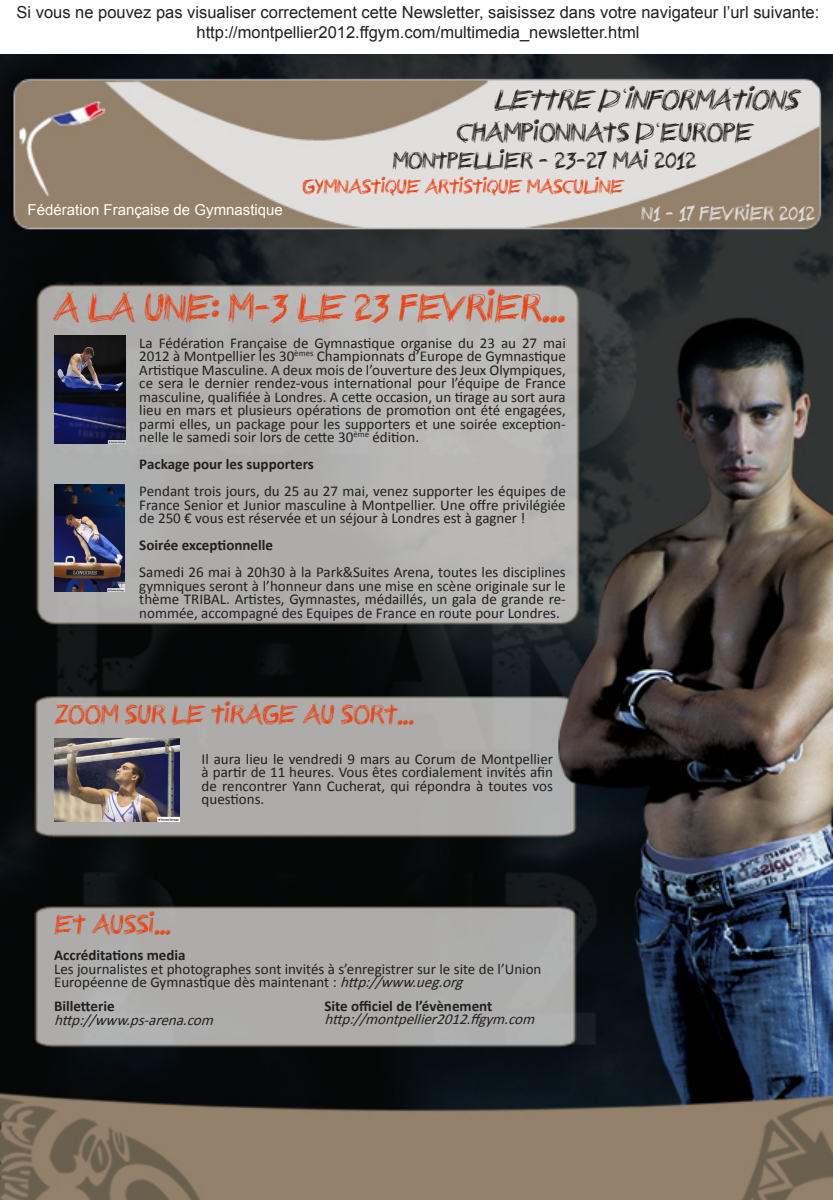
<style>
.page{position:relative;width:833px;height:1200px;background:#fff}
.page>*{position:absolute;margin:0;border:0;box-sizing:border-box;transform-origin:0 0}
.t1{font:34.5px "Nerwus";color:#e84417}
.t2{font:italic 25.5px "Nerwus";color:#231f20}
.t3{font:24px "Nerwus";color:#e84417}
.t4{font:24px "Nerwus";color:#231f20}
.t5{font:21px "Nerwus";color:#231f20}
.t6{font:18px "Nerwus";color:#e84417}
.t7{font:18px "Nerwus";color:#e3dfde}
.t8{font:18px "Times New Roman";color:#231f20}
.t9{font:16.5px/19.8px "Arial";color:#231f20;text-align:center}
.t10{font:15px/13.5px "Calibri";color:#231f20;text-align:justify}
.t11{font:700 15px "Calibri";color:#231f20}
.t12{font:italic 15px "Calibri";color:#231f20}
.t13{font:15px "Arial";color:#fffff9}
.s1{font-style:italic}
</style>
<div class="page">
<img style="left:0;top:54px;width:832px;height:1146px">
<img style="left:55px;top:739px;width:124px;height:83px">
<img style="left:54px;top:336px;width:71px;height:107px">
<img style="left:54px;top:485px;width:71px;height:106px">
<p class="t9" style="left:17px;top:3px;width:804px">Si vous ne pouvez pas visualiser correctement cette Newsletter, saisissez dans votre navigateur l’url suivante: http://montpellier2012.ffgym.com/multimedia_newsletter.html</p>
<p class="t13" style="left:28px;top:200px;width:257px">Fédération Française de Gymnastique</p>
<h2 class="t2" style="left:495px;top:86px;width:304px">LETTRE D INFORMATIONS</h2>
<p class="t8" style="left:622px;top:83px;width:7px">‘</p>
<h3 class="t4" style="left:457px;top:119px;width:298px">CHAMPIONNATS D EUROPE</h3>
<p class="t8" style="left:655px;top:117px;width:7px">‘</p>
<h3 class="t5" style="left:393px;top:149px;width:305px">MONTPELLIER - 23-27 MAI 2012</h3>
<p class="t6" style="left:302px;top:176px;width:323px">GYMNASTIQUE ARTISTIQUE MASCULINE</p>
<p class="t7" style="left:641px;top:204px;width:175px">N1 - 17 FEVRIER 2012</p>
<h1 class="t1" style="left:54px;top:288px;width:513px">A LA UNE: M-3 LE 23 FEVRIER...</h1>
<p class="t10" style="left:139px;top:335px;width:428px">La Fédération Française de Gymnastique organise du 23 au 27 mai 2012 à Montpellier les 30<sup>èmes</sup> Championnats d’Europe de Gymnastique Artistique Masculine. A deux mois de l’ouverture des Jeux Olympiques, ce sera le dernier rendez-vous international pour l’équipe de France masculine, qualifiée à Londres. A cette occasion, un tirage au sort aura lieu en mars et plusieurs opérations de promotion ont été engagées, parmi elles, un package pour les supporters et une soirée exception&shy;nelle le samedi soir lors de cette 30<sup>ème</sup> édition.</p>
<p class="t11" style="left:139px;top:455px;width:176px">Package pour les supporters</p>
<p class="t10" style="left:139px;top:484px;width:428px">Pendant trois jours, du 25 au 27 mai, venez supporter les équipes de France Senior et Junior masculine à Montpellier. Une offre privilégiée de 250 € vous est réservée et un séjour à Londres est à gagner !</p>
<p class="t11" style="left:139px;top:536px;width:135px">Soirée exceptionnelle</p>
<p class="t10" style="left:139px;top:565px;width:428px">Samedi 26 mai à 20h30 à la Park&amp;Suites Arena, toutes les disciplines gymniques seront à l’honneur dans une mise en scène originale sur le thème TRIBAL. Artistes, Gymnastes, médaillés, un gala de grande re&shy;nommée, accompagné des Equipes de France en route pour Londres.</p>
<h3 class="t3" style="left:55px;top:701px;width:360px">ZOOM SUR LE TIRAGE AU SORT...</h3>
<p class="t10" style="left:202px;top:751px;width:353px">Il aura lieu le vendredi 9 mars au Corum de Montpellier à partir de 11 heures. Vous êtes cordialement invités afin de rencontrer Yann Cucherat, qui répondra à toutes vos questions.</p>
<h3 class="t3" style="left:55px;top:910px;width:117px">ET AUSSI...</h3>
<p class="t11" style="left:54px;top:946px;width:133px">Accréditations media</p>
<p class="t10" style="left:54px;top:961px;width:489px">Les journalistes et photographes sont invités à s’enregistrer sur le site de l’Union<br>Européenne de Gymnastique dès maintenant : <span class="s1">http://www.ueg.org</span></p>
<p class="t11" style="left:54px;top:997px;width:62px">Billetterie</p>
<p class="t12" style="left:54px;top:1010px;width:165px">http://www.ps-arena.com</p>
<p class="t11" style="left:324px;top:996px;width:169px">Site officiel de l’évènement</p>
<p class="t12" style="left:324px;top:1010px;width:216px">http://montpellier2012.ffgym.com</p>
</div>
